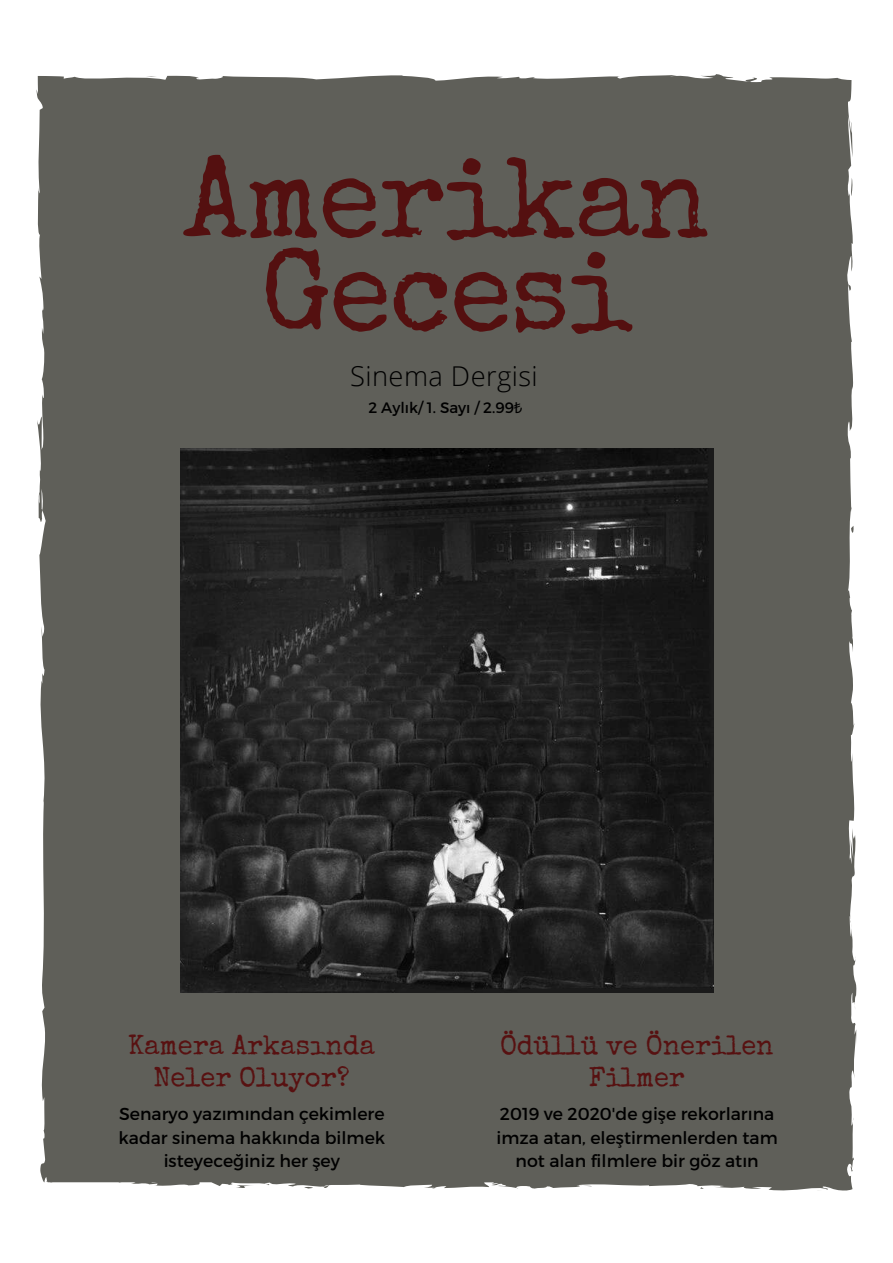
<style>
.page{position:relative;width:893px;height:1263px;background:#fff}
.page>*{position:absolute;margin:0;border:0;box-sizing:border-box;transform-origin:0 0}
.t1{font:114.9px/93.6px "Special Elite";letter-spacing:-.02em;color:#541010;text-align:center}
.t2{font:27.45px/32.7px "Special Elite";color:#581111;text-align:center}
.t3{font:27.45px/32.7px "Special Elite";color:#571111;text-align:center}
.t4{font:300 27.3px "Open Sans";letter-spacing:.015em;color:#000}
.t5{font:17.25px/24px "Montserrat";color:#000;text-align:center}
.t6{font:15.15px "Montserrat";color:#000}
.s1{font-family:"Noto Sans"}
</style>
<div class="page">
<div style="left:36px;top:74px;width:821px;height:1117px;background:#5f5f59"></div>
<img style="left:180px;top:449px;width:533px;height:544px">
<h1 class="t1" style="left:183px;top:152px;width:528px">Amerikan<br>Gecesi</h1>
<h3 class="t4" style="left:350px;top:357px;width:189px">Sinema Dergisi</h3>
<p class="t6" style="left:368px;top:398px;width:156px">2 Aylık/ 1. Sayı / 2.99<span class="s1">₺</span></p>
<h2 class="t2" style="left:128px;top:1029px;width:248px">Kamera Arkasında<br>Neler Oluyor?</h2>
<p class="t5" style="left:119px;top:1101px;width:268px">Senaryo yazımından çekimlere kadar sinema hakkında bilmek isteyeceğiniz her şey</p>
<h2 class="t3" style="left:500px;top:1029px;width:275px">Ödüllü ve Önerilen<br>Filmer</h2>
<p class="t5" style="left:496px;top:1101px;width:283px">2019 ve 2020'de gişe rekorlarına imza atan, eleştirmenlerden tam not alan filmlere bir göz atın</p>
</div>
